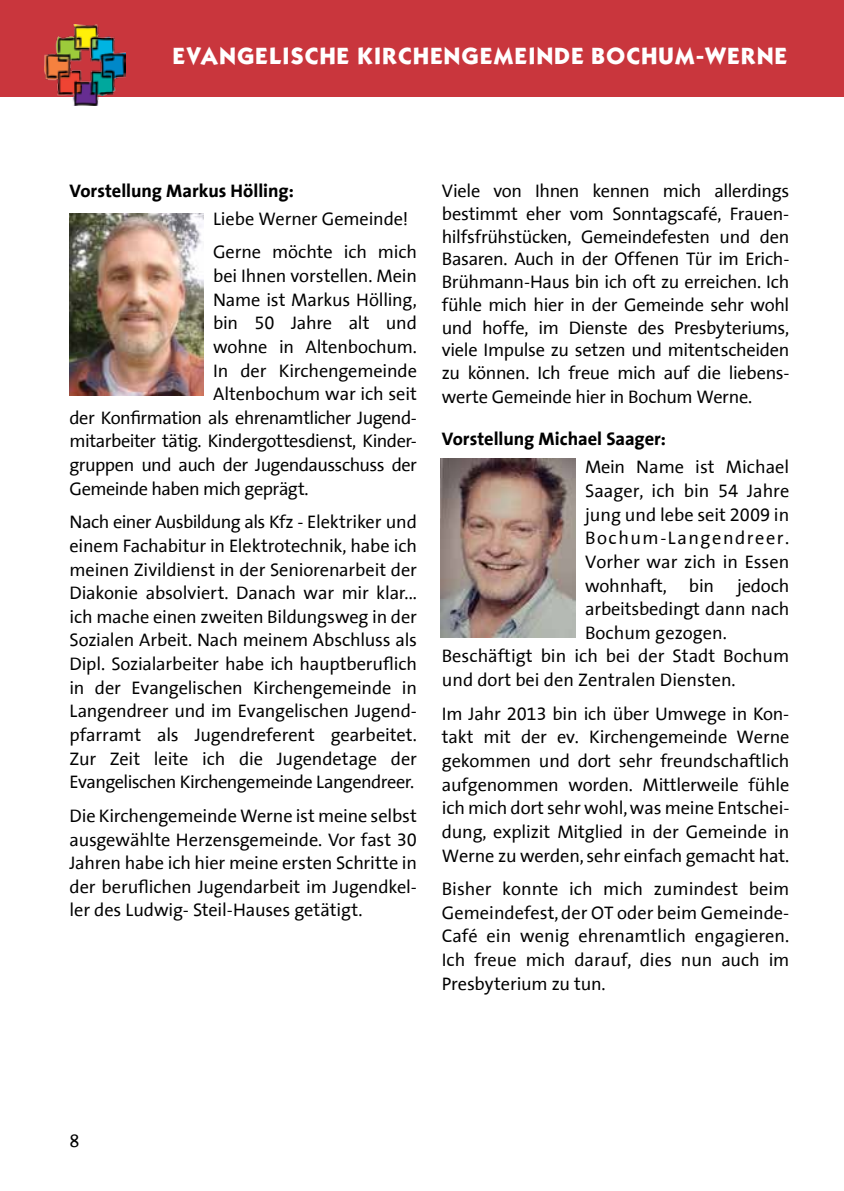
<style>
.page{position:relative;width:844px;height:1191px;background:#fff}
.page>*{position:absolute;margin:0;border:0;box-sizing:border-box;transform-origin:0 0}
.t1{font:20.12px "Kabel Bd";letter-spacing:.035em;color:#fff}
.t2{font:18.38px/23.6px "The Sans Correspondence";letter-spacing:-.01em;color:#000;text-align:justify}
.t3{font:18.38px "The Sans Correspondence";letter-spacing:-.03em;color:#000}
.t4{font:700 18.38px "The Sans Correspondence";letter-spacing:-.005em;color:#000}
.t5{font:18.38px "The Sans Correspondence";letter-spacing:.085em;color:#000}
</style>
<div class="page">
<div style="left:0;top:0;width:843px;height:97px;background:#c9363d"></div>
<img style="left:44px;top:25px;width:82px;height:81px">
<img style="left:440px;top:458px;width:135px;height:180px">
<img style="left:69px;top:213px;width:134px;height:182px">
<p class="t1" style="left:173px;top:41px;width:288px">EVANGELISCHE KIRCHENGE</p>
<p class="t1" style="left:493px;top:41px;width:35px">MEIN</p>
<p class="t1" style="left:554px;top:41px;width:234px">DE BOCHUM-WERNE</p>
<p class="t4" style="left:69px;top:181px;width:226px">Vorstellung Markus Hölling:</p>
<p class="t2" style="left:213px;top:202px;width:205px;line-height:33.6px">Liebe Werner Gemeinde!<br>Gerne möchte ich mich</p>
<p class="t2" style="left:213px;top:265px;width:205px">bei Ihnen vorstellen. Mein</p>
<p class="t2" style="left:213px;top:288px;width:205px">Name ist Markus Hölling,</p>
<p class="t2" style="left:213px;top:312px;width:205px">bin 50 Jahre alt und</p>
<p class="t2" style="left:213px;top:336px;width:205px">wohne in Altenbochum.</p>
<p class="t2" style="left:213px;top:359px;width:205px">In der Kirchengemeinde</p>
<p class="t2" style="left:213px;top:383px;width:205px">Altenbochum war ich seit</p>
<p class="t3" style="left:69px;top:408px;width:349px">der Konfirmation als ehrenamtlicher Jugend-</p>
<p class="t2" style="left:69px;top:430px;width:349px">mitarbeiter tätig. Kindergottesdienst, Kinder-</p>
<p class="t3" style="left:69px;top:455px;width:349px">gruppen und auch der Jugendausschuss der</p>
<p class="t3" style="left:69px;top:479px;width:241px">Gemeinde haben mich geprägt.</p>
<p class="t2" style="left:69px;top:511px;width:349px">Nach einer Ausbildung als Kfz - Elektriker und einem Fachabitur in Elektrotechnik, habe ich meinen Zivildienst in der Seniorenarbeit der Diakonie absolviert. Danach war mir klar... ich mache einen zweiten Bildungsweg in der Sozialen Arbeit. Nach meinem Abschluss als Dipl. Sozialarbeiter habe ich hauptberuflich in der Evangelischen Kirchengemeinde in Langendreer und im Evangelischen Jugend&shy;pfarramt als Jugendreferent gearbeitet.<br>Zur Zeit leite ich die Jugendetage der Evangelischen Kirchengemeinde Langendreer.</p>
<p class="t2" style="left:69px;top:804px;width:349px">Die Kirchengemeinde Werne ist meine selbst ausgewählte Herzensgemeinde. Vor fast 30<br>Jahren habe ich hier meine ersten Schritte in der beruflichen Jugendarbeit im Jugendkel&shy;ler des Ludwig- Steil-Hauses getätigt.</p>
<p class="t2" style="left:441px;top:180px;width:349px;line-height:22.9px">Viele von Ihnen kennen mich allerdings bestimmt eher vom Sonntagscafé, Frauen&shy;hilfsfrühstücken, Gemeindefesten und den Basaren. Auch in der Offenen Tür im Erich-Brühmann-Haus bin ich oft zu erreichen. Ich fühle mich hier in der Gemeinde sehr wohl und hoffe, im Dienste des Presbyteriums, viele Impulse zu setzen und mitentscheiden zu können. Ich freue mich auf die liebens&shy;werte Gemeinde hier in Bochum Werne.</p>
<p class="t4" style="left:441px;top:429px;width:226px">Vorstellung Michael Saager:</p>
<p class="t2" style="left:585px;top:456px;width:206px">Mein Name ist Michael</p>
<p class="t2" style="left:585px;top:480px;width:206px">Saager, ich bin 54 Jahre</p>
<p class="t2" style="left:585px;top:503px;width:206px">jung und lebe seit 2009 in</p>
<p class="t5" style="left:585px;top:528px;width:206px">Bochum-Langendreer.</p>
<p class="t2" style="left:585px;top:550px;width:206px">Vorher war zich in Essen</p>
<p class="t2" style="left:585px;top:574px;width:206px">wohnhaft, bin jedoch</p>
<p class="t2" style="left:585px;top:598px;width:206px">arbeitsbedingt dann nach</p>
<p class="t2" style="left:585px;top:621px;width:143px">Bochum gezogen.</p>
<p class="t2" style="left:441px;top:645px;width:349px">Beschäftigt bin ich bei der Stadt Bochum</p>
<p class="t2" style="left:441px;top:669px;width:295px">und dort bei den Zentralen Diensten.</p>
<p class="t2" style="left:441px;top:702px;width:349px">Im Jahr 2013 bin ich über Umwege in Kon&shy;takt mit der ev. Kirchengemeinde Werne gekommen und dort sehr freundschaftlich aufgenommen worden. Mittlerweile fühle ich mich dort sehr wohl, was meine Entschei&shy;dung, explizit Mitglied in der Gemeinde in Werne zu werden, sehr einfach gemacht hat.</p>
<p class="t2" style="left:441px;top:878px;width:349px">Bisher konnte ich mich zumindest beim Gemeindefest, der OT oder beim Gemeinde-Café ein wenig ehrenamtlich engagieren.<br>Ich freue mich darauf, dies nun auch im Presbyterium zu tun.</p>
<p class="t2" style="left:69px;top:1130px;width:12px">8</p>
</div>
